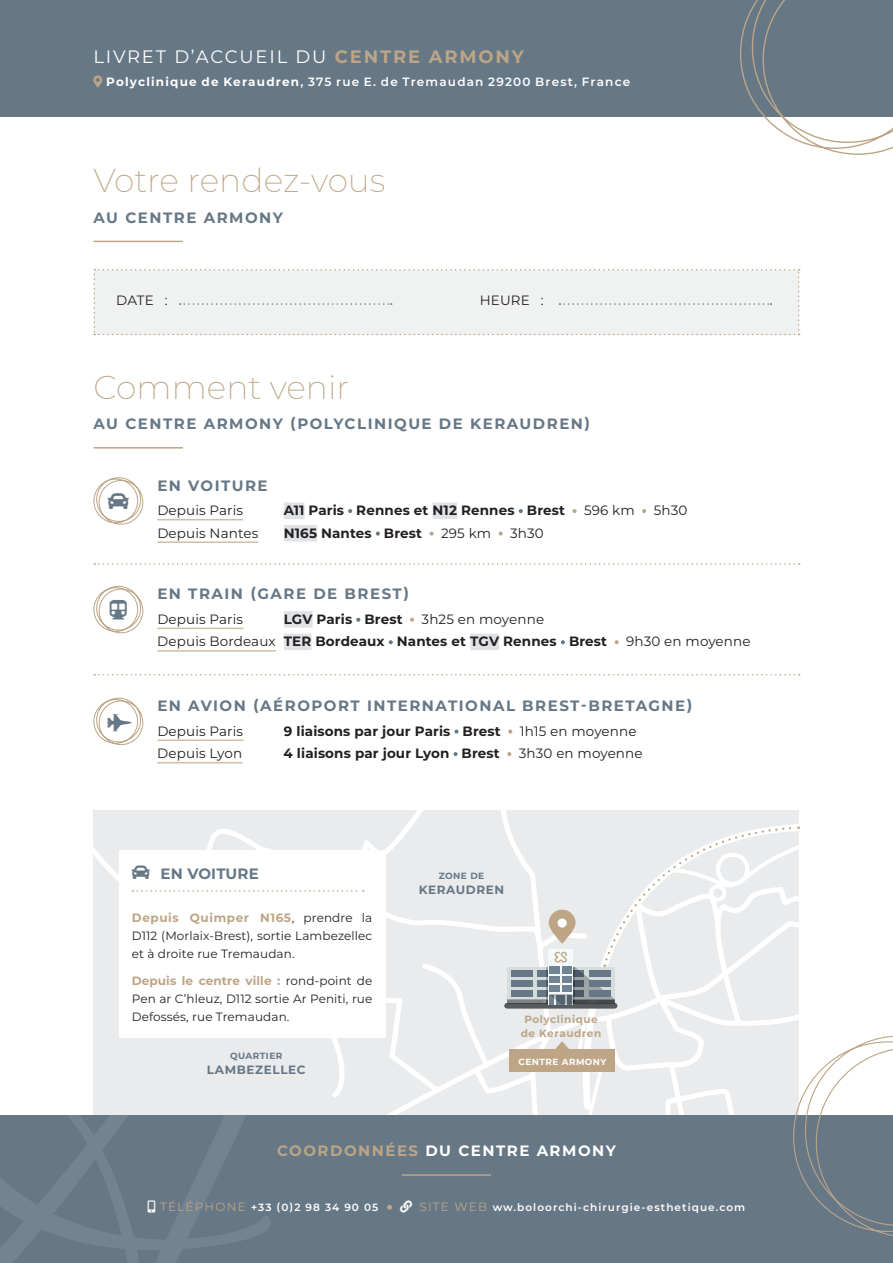
<style>
.page{position:relative;width:893px;height:1263px;background:#fff}
.page>*{position:absolute;margin:0;border:0;box-sizing:border-box;transform-origin:0 0}
.t1{font:200 33px "Montserrat";color:#bda586}
.t2{font:18px "Montserrat";letter-spacing:.1em;color:#fff}
.t3{font:700 15px "Montserrat";letter-spacing:.1em;color:#667786}
.t4{font:700 15px "Montserrat";letter-spacing:.1em;color:#fff}
.t5{font:700 15px "Montserrat";letter-spacing:.01em;color:#667786}
.t6{font:700 13.5px/22.5px "Montserrat";letter-spacing:.01em;color:#231f20}
.t7{font:13.5px "Montserrat";letter-spacing:.01em;color:#231f20}
.t8{font:12px/18px "Montserrat";letter-spacing:.01em;color:#231f20;text-align:justify}
.t9{font:600 12px "Montserrat";letter-spacing:.1em;color:#fff}
.t10{font:700 12px "Montserrat";letter-spacing:.05em;color:#667786}
.t11{font:600 10.5px "Montserrat";letter-spacing:.1em;color:#fff}
.t12{font:700 10.5px/13.2px "Montserrat";letter-spacing:.05em;color:#bda586;text-align:center}
.t13{font:700 9px "Montserrat";letter-spacing:.05em;color:#667786}
.t14{font:700 8.85px "Montserrat";letter-spacing:.05em;color:#fff}
.s1{font-weight:700;color:#bda586}
.s2{font-weight:700}
.s3{font-weight:400}
.s4{color:#bda586}
.s5{font-weight:400;font-size:12px;color:#bda586}
</style>
<div class="page">
<hr style="left:94px;top:447px;width:89px;height:1px;background:#bda586">
<hr style="left:157px;top:519px;width:86px;height:1px;background:#d0bda5">
<div style="left:284px;top:502px;width:21px;height:17px;background:#e0e3e6"></div>
<div style="left:433px;top:502px;width:24px;height:17px;background:#e0e3e6"></div>
<hr style="left:157px;top:541px;width:101px;height:2px;background:#d0bda5">
<div style="left:284px;top:525px;width:33px;height:16px;background:#e0e3e6"></div>
<svg style="left:348px;top:509px;width:4px;height:4px"></svg>
<svg style="left:519px;top:509px;width:4px;height:4px"></svg>
<svg style="left:572px;top:509px;width:5px;height:4px"></svg>
<svg style="left:642px;top:509px;width:4px;height:4px"></svg>
<svg style="left:376px;top:531px;width:4px;height:5px"></svg>
<svg style="left:430px;top:531px;width:4px;height:5px"></svg>
<svg style="left:499px;top:531px;width:4px;height:5px"></svg>
<hr style="left:94px;top:241px;width:89px;height:1px;background:#bda586">
<div style="left:94px;top:269px;width:706px;height:66px;background:#eff2f1"></div>
<svg style="left:94px;top:563px;width:706px;height:2px"></svg>
<svg style="left:94px;top:674px;width:706px;height:1px"></svg>
<hr style="left:157px;top:628px;width:86px;height:1px;background:#d0bda5">
<div style="left:284px;top:611px;width:29px;height:17px;background:#e0e3e6"></div>
<hr style="left:157px;top:650px;width:119px;height:2px;background:#d0bda5">
<div style="left:284px;top:634px;width:28px;height:16px;background:#e0e3e6"></div>
<div style="left:470px;top:634px;width:29px;height:16px;background:#e0e3e6"></div>
<svg style="left:356px;top:618px;width:4px;height:4px"></svg>
<svg style="left:410px;top:618px;width:4px;height:4px"></svg>
<svg style="left:389px;top:640px;width:4px;height:4px"></svg>
<svg style="left:561px;top:640px;width:4px;height:4px"></svg>
<svg style="left:615px;top:640px;width:4px;height:4px"></svg>
<hr style="left:157px;top:739px;width:86px;height:2px;background:#d0bda5">
<hr style="left:157px;top:762px;width:85px;height:1px;background:#d0bda5">
<svg style="left:454px;top:729px;width:5px;height:4px"></svg>
<svg style="left:508px;top:729px;width:4px;height:4px"></svg>
<svg style="left:453px;top:752px;width:5px;height:4px"></svg>
<svg style="left:507px;top:752px;width:4px;height:4px"></svg>
<svg style="left:346px;top:811px;width:453px;height:304px;background:#ebecee"></svg>
<div style="left:94px;top:811px;width:398px;height:291px;background:#e9ebed"></div>
<svg style="left:556px;top:820px;width:245px;height:293px"></svg>
<div style="left:509px;top:1049px;width:106px;height:22px;background:#bda586"></div>
<svg style="left:554px;top:1017px;width:50px;height:98px"></svg>
<div style="left:119px;top:851px;width:266px;height:187px;background:#fff"></div>
<svg style="left:133px;top:890px;width:231px;height:2px"></svg>
<svg style="left:387px;top:995px;width:56px;height:102px;background:#ebedef"></svg>
<div style="left:504px;top:1003px;width:113px;height:5px;background:#585b5c;border-radius:3px"></div>
<div style="left:507px;top:967px;width:108px;height:32px;background:#d5dedc"></div>
<div style="left:538px;top:970px;width:46px;height:7px;background:#677786"></div>
<div style="left:538px;top:980px;width:46px;height:7px;background:#677786"></div>
<div style="left:538px;top:990px;width:46px;height:7px;background:#677786"></div>
<svg style="left:507px;top:999px;width:39px;height:4px"></svg>
<hr style="left:546px;top:967px;width:3px;height:36px;background:#7c7f81">
<div style="left:548px;top:949px;width:25px;height:17px;background:#f4faf9"></div>
<div style="left:548px;top:963px;width:25px;height:41px;background:#f4faf9"></div>
<div style="left:512px;top:970px;width:21px;height:7px;background:#677786"></div>
<div style="left:512px;top:980px;width:21px;height:7px;background:#677786"></div>
<div style="left:512px;top:990px;width:21px;height:7px;background:#677786"></div>
<svg style="left:549px;top:825px;width:250px;height:181px"></svg>
<div style="left:0;top:0;width:893px;height:116px;background:#667786"></div>
<svg style="left:739px;top:0;width:154px;height:155px"></svg>
<div style="left:0;top:1115px;width:893px;height:148px;background:#667786"></div>
<svg style="left:0;top:1115px;width:271px;height:148px"></svg>
<svg style="left:792px;top:1035px;width:101px;height:201px"></svg>
<hr style="left:402px;top:1174px;width:89px;height:2px;background:#bda586">
<svg style="left:387px;top:1205px;width:5px;height:5px"></svg>
<svg style="left:93px;top:477px;width:51px;height:48px"></svg>
<svg style="left:93px;top:586px;width:51px;height:47px"></svg>
<svg style="left:93px;top:697px;width:51px;height:48px"></svg>
<svg style="left:148px;top:1200px;width:7px;height:12px"></svg>
<h2 class="t2" style="left:94px;top:44px;width:432px">LIVRET D’ACCUEIL DU <span class="s1">CENTRE ARMONY</span></h2>
<p class="t9" style="left:106px;top:73px;width:526px"><span class="s2">Polyclinique de Keraudren</span>, 375 rue E. de Tremaudan 29200 Brest, France</p>
<h1 class="t1" style="left:94px;top:158px;width:293px">Votre rendez-vous</h1>
<p class="t3" style="left:94px;top:207px;width:191px">AU CENTRE ARMONY</p>
<p class="t7" style="left:116px;top:291px;width:53px">DATE :</p>
<p class="t7" style="left:480px;top:291px;width:66px">HEURE :</p>
<h1 class="t1" style="left:94px;top:365px;width:257px">Comment venir</h1>
<p class="t3" style="left:94px;top:413px;width:498px">AU CENTRE ARMONY (POLYCLINIQUE DE KERAUDREN)</p>
<p class="t3" style="left:157px;top:474px;width:112px">EN VOITURE</p>
<p class="t7" style="left:157px;top:501px;width:87px">Depuis Paris</p>
<p class="t6" style="left:284px;top:498px;width:283px">A11 Paris Rennes et N12 Rennes Brest</p>
<p class="t7" style="left:584px;top:501px;width:52px">596 km</p>
<p class="t7" style="left:654px;top:501px;width:35px">5h30</p>
<p class="t7" style="left:157px;top:524px;width:102px">Depuis Nantes</p>
<p class="t6" style="left:284px;top:521px;width:140px">N165 Nantes Brest</p>
<p class="t7" style="left:441px;top:524px;width:52px">295 km</p>
<p class="t7" style="left:510px;top:524px;width:35px">3h30</p>
<p class="t3" style="left:157px;top:583px;width:253px">EN TRAIN (GARE DE BREST)</p>
<p class="t7" style="left:157px;top:610px;width:87px">Depuis Paris</p>
<p class="t6" style="left:284px;top:607px;width:120px">LGV Paris Brest</p>
<p class="t6" style="left:157px;top:607px;width:451px;text-indent:264px"><span class="s3">3h25 en moyenne<br>Depuis Bordeaux</span> TER Bordeaux Nantes et TGV Rennes Brest</p>
<p class="t7" style="left:626px;top:632px;width:126px">9h30 en moyenne</p>
<p class="t3" style="left:157px;top:695px;width:537px">EN AVION (AÉROPORT INTERNATIONAL BREST-BRETAGNE)</p>
<p class="t7" style="left:157px;top:722px;width:87px">Depuis Paris</p>
<p class="t6" style="left:284px;top:719px;width:218px">9 liaisons par jour Paris Brest</p>
<p class="t7" style="left:520px;top:722px;width:118px">1h15 en moyenne</p>
<p class="t7" style="left:157px;top:744px;width:86px">Depuis Lyon</p>
<p class="t6" style="left:284px;top:741px;width:218px">4 liaisons par jour Lyon Brest</p>
<p class="t7" style="left:519px;top:744px;width:125px">3h30 en moyenne</p>
<p class="t5" style="left:161px;top:863px;width:100px">EN VOITURE</p>
<p class="t8" style="left:132px;top:909px;width:242px"><span class="s1">Depuis Quimper N165</span>, prendre la D112 (Morlaix-Brest), sortie Lambezellec et à droite rue Tremaudan.</p>
<p class="t8" style="left:132px;top:971px;width:242px"><span class="s1">Depuis le centre ville :</span> rond-point de Pen ar C’hleuz, D112 sortie Ar Peniti, rue Defossés, rue Tremaudan.</p>
<p class="t13" style="left:230px;top:1049px;width:54px">QUARTIER</p>
<p class="t10" style="left:207px;top:1061px;width:100px">LAMBEZELLEC</p>
<p class="t13" style="left:439px;top:869px;width:47px">ZONE DE</p>
<p class="t10" style="left:419px;top:881px;width:87px">KERAUDREN</p>
<p class="t12" style="left:521px;top:1012px;width:82px">Polyclinique de Keraudren</p>
<p class="t14" style="left:518px;top:1055px;width:90px">CENTRE ARMONY</p>
<p class="t4" style="left:277px;top:1139px;width:340px"><span class="s4">COORDONNÉES</span> DU CENTRE ARMONY</p>
<p class="t11" style="left:160px;top:1200px;width:220px"><span class="s5">TÉLÉPHONE</span> +33 (0)2 98 34 90 05</p>
<p class="t11" style="left:419px;top:1200px;width:327px"><span class="s5">SITE WEB</span> ww.boloorchi-chirurgie-esthetique.com</p>
</div>
